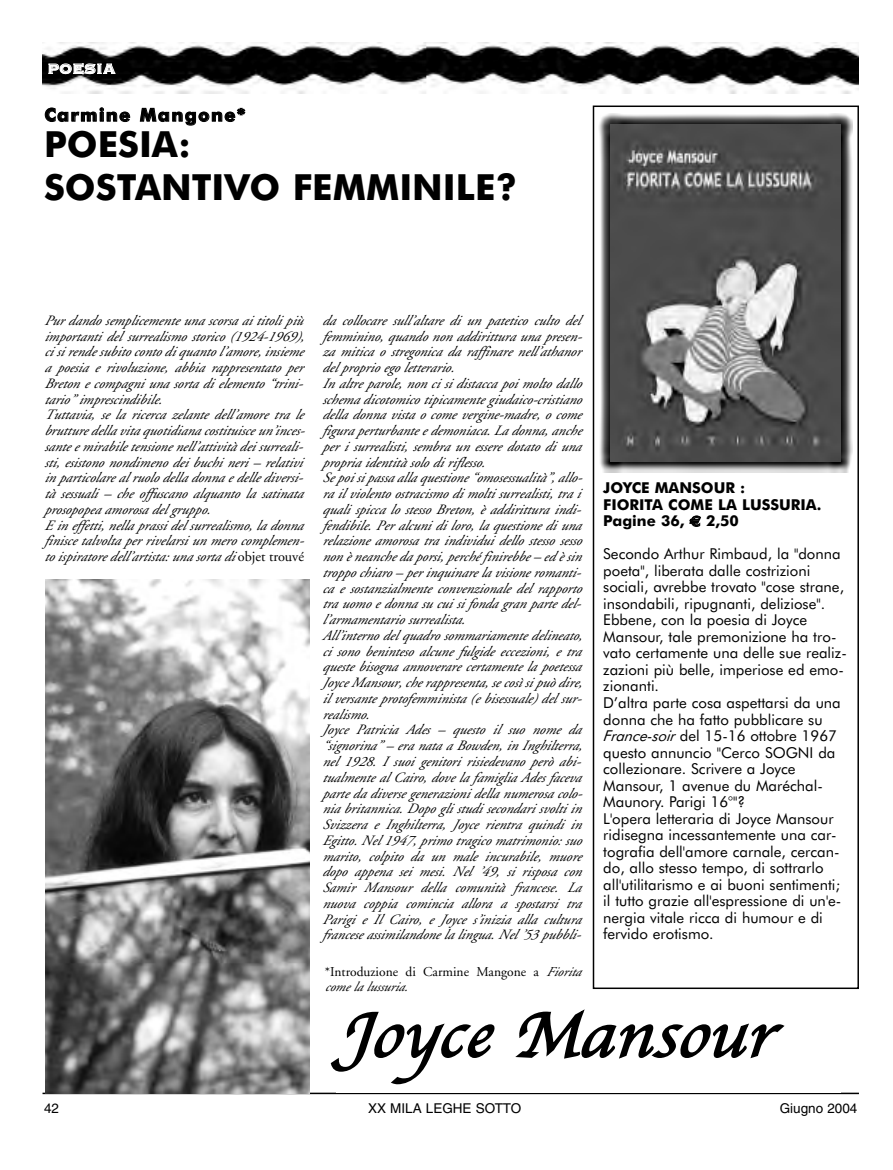
<style>
.page{position:relative;width:893px;height:1170px;background:#fff}
.page>*{position:absolute;margin:0;border:0;box-sizing:border-box;transform-origin:0 0}
.t1{font:italic 66px "Apple Chancery";color:#000}
.t2{font:700 36px/43.2px "Futura BT";color:#000}
.t3{font:700 18px "Futura BT";letter-spacing:.085em;color:#000}
.t4{font:18px "Copperplate Thirty Three BC";letter-spacing:-.005em;color:#fff}
.t5{font:15px/16.5px "Futura BT";color:#000}
.t6{font:700 15px/16.5px "Futura BT";color:#000}
.t7{font:italic 14.25px/15.8px "Adobe Garamond";color:#000}
.t8{font:13.5px/15px "Adobe Garamond";color:#000}
.t9{font:13.5px "Helvetica";color:#000}
.s1{font-style:normal}
.s2{font-style:italic}
.s3{font-family:"Euro Sans"}
</style>
<div class="page">
<div style="left:593px;top:105px;width:266px;height:883px;border:2px solid #000"></div>
<hr style="left:43px;top:1092px;width:816px;height:2px;background:#000">
<img style="left:43px;top:43px;width:816px;height:51px">
<img style="left:599px;top:113px;width:253px;height:359px">
<img style="left:610px;top:125px;width:231px;height:336px">
<img style="left:45px;top:579px;width:265px;height:514px">
<div style="left:336px;top:1003px;width:505px;height:90px;background:#fff"></div>
<p class="t4" style="left:47px;top:57px;width:70px">POESIA</p>
<p class="t3" style="left:44px;top:108px;width:203px">Carmine Mangone*</p>
<h2 class="t2" style="left:44px;top:125px;width:475px">POESIA:<br>SOSTANTIVO FEMMINILE?</h2>
<p class="t7" style="left:44px;top:313px;width:264px">Pur dando semplicemente una scorsa ai titoli più importanti del surrealismo storico (1924-1969), ci si rende subito conto di quanto l’amore,insieme a poesia e rivoluzione, abbia rappresentato per Breton e compagni una sorta di elemento “trini&shy;tario” imprescindibile.<br>Tuttavia, se la ricerca zelante dell’amore tra le brutture della vita quotidiana costituisce un’inces&shy;sante e mirabile tensione nell’attività dei surreali&shy;sti, esistono nondimeno dei buchi neri – relativi in particolare al ruolo della donna e delle diversi&shy;tà sessuali – che offuscano alquanto la satinata prosopopea amorosa del gruppo.<br>E in effetti, nella prassi del surrealismo, la donna finisce talvolta per rivelarsi un mero complemen&shy;to ispiratore dell’artista:una sorta di <span class="s1">objet trouvé</span></p>
<p class="t7" style="left:322px;top:313px;width:264px">da collocare sull’altare di un patetico culto del femminino, quando non addirittura una presen&shy;za mitica o stregonica da raffinare nell’athanor del proprio ego letterario.<br>In altre parole, non ci si distacca poi molto dallo schema dicotomico tipicamente giudaico-cristiano della donna vista o come vergine-madre, o come figura perturbante e demoniaca.La donna,anche per i surrealisti, sembra un essere dotato di una propria identità solo di riflesso.<br>Se poi si passa alla questione “omosessualità”,allo&shy;ra il violento ostracismo di molti surrealisti, tra i quali spicca lo stesso Breton, è addirittura indi&shy;fendibile. Per alcuni di loro, la questione di una relazione amorosa tra individui dello stesso sesso non è neanche da porsi,perché finirebbe – ed è sin troppo chiaro – per inquinare la visione romanti&shy;ca e sostanzialmente convenzionale del rapporto tra uomo e donna su cui si fonda gran parte del&shy;l’armamentario surrealista.<br>All’interno del quadro sommariamente delineato, ci sono beninteso alcune fulgide eccezioni, e tra queste bisogna annoverare certamente la poetessa Joyce Mansour,che rappresenta,se così si può dire, il versante protofemminista (e bisessuale) del sur&shy;realismo.<br>Joyce Patricia Ades – questo il suo nome da “signorina” – era nata a Bowden, in Inghilterra, nel 1928. I suoi genitori risiedevano però abi&shy;tualmente al Cairo, dove la famiglia Ades faceva parte da diverse generazioni della numerosa colo&shy;nia britannica. Dopo gli studi secondari svolti in Svizzera e Inghilterra, Joyce rientra quindi in Egitto. Nel 1947, primo tragico matrimonio: suo marito, colpito da un male incurabile, muore dopo appena sei mesi. Nel ’49, si risposa con Samir Mansour della comunità francese. La nuova coppia comincia allora a spostarsi tra Parigi e Il Cairo, e Joyce s’inizia alla cultura francese assimilandone la lingua.Nel ’53 pubbli-</p>
<p class="t8" style="left:325px;top:965px;width:260px">*Introduzione di Carmine Mangone a <span class="s2">Fiorita come la lussuria.</span></p>
<p class="t6" style="left:603px;top:481px;width:220px">JOYCE MANSOUR :<br>FIORITA COME LA LUSSURIA.<br>Pagine 36, <span class="s3">€</span> 2,50</p>
<p class="t5" style="left:603px;top:547px;width:245px">Secondo Arthur Rimbaud, la "donna poeta", liberata dalle costrizioni sociali, avrebbe trovato "cose strane, insondabili, ripugnanti, deliziose".<br>Ebbene, con la poesia di Joyce Mansour, tale premonizione ha tro&shy;vato certamente una delle sue realiz&shy;zazioni più belle, imperiose ed emo&shy;zionanti.<br>D’altra parte cosa aspettarsi da una donna che ha fatto pubblicare su <span class="s2">France-soir</span> del 15-16 ottobre 1967 questo annuncio "Cerco SOGNI da collezionare. Scrivere a Joyce Mansour, 1 avenue du Maréchal-Maunory. Parigi 16°"?<br>L'opera letteraria di Joyce Mansour ridisegna incessantemente una car&shy;tografia dell'amore carnale, cercan&shy;do, allo stesso tempo, di sottrarlo all'utilitarismo e ai buoni sentimenti; il tutto grazie all'espressione di un'e&shy;nergia vitale ricca di humour e di fervido erotismo.</p>
<h1 class="t1" style="left:339px;top:994px;width:457px">Joyce Mansour</h1>
<p class="t9" style="left:44px;top:1103px;width:17px">42</p>
<p class="t9" style="left:368px;top:1103px;width:155px">XX MILA LEGHE SOTTO</p>
<p class="t9" style="left:780px;top:1103px;width:79px">Giugno 2004</p>
</div>
